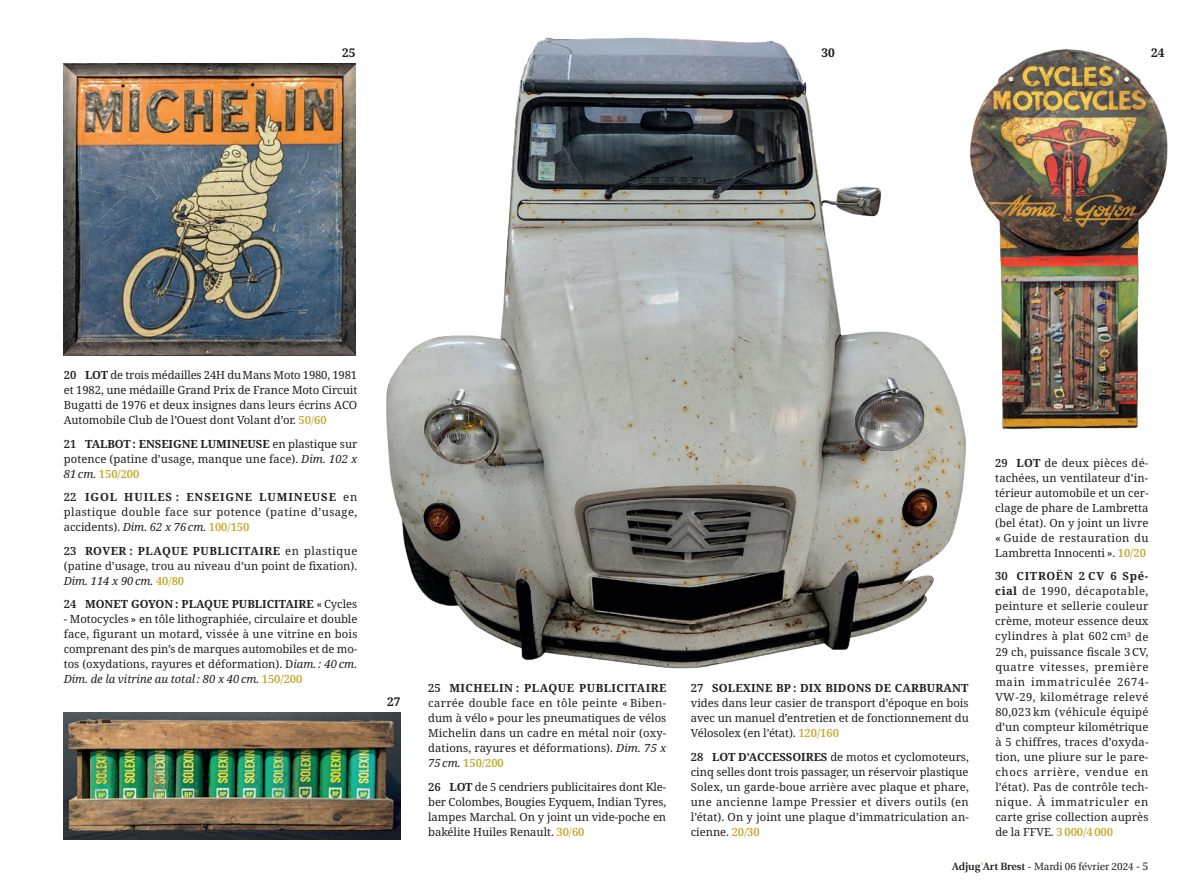
<style>
.page{position:relative;width:1191px;height:893px;background:#fff}
.page>*{position:absolute;margin:0;border:0;box-sizing:border-box;transform-origin:0 0}
.t1{font:700 12px "Noto Serif";color:#231f20}
.t2{font:11.25px/15px "Noto Serif";color:#231f20;text-align:justify}
.t3{font:700 11.25px "Noto Serif";color:#231f20}
.t4{font:10.5px "Utopia";color:#231f20}
.s1{font-weight:600}
.s2{font-weight:700}
.s3{font-weight:600;color:#c6a82e}
.s4{font-weight:500;color:#c6a82e}
.s5{font-style:italic}
.s6{font-weight:400}
.s7{font-family:"Noto Serif"}
</style>
<div class="page">
<img style="left:1104px;top:56px;width:64px;height:373px">
<img style="left:64px;top:64px;width:239px;height:292px">
<img style="left:64px;top:712px;width:336px;height:128px">
<img style="left:303px;top:37px;width:801px;height:632px">
<p class="t1" style="left:342px;top:44px;width:15px">25</p>
<p class="t1" style="left:821px;top:44px;width:15px">30</p>
<p class="t1" style="left:1151px;top:44px;width:15px">24</p>
<p class="t2" style="left:64px;top:368px;width:295px"><span class="s1">20</span> <span class="s2">LOT</span> de trois médailles 24H du Mans Moto 1980, 1981 et 1982, une médaille Grand Prix de France Moto Circuit Bugatti de 1976 et deux insignes dans leurs écrins ACO Automobile Club de l’Ouest dont Volant d’or. <span class="s3">50</span><span class="s4">/</span><span class="s3">60</span></p>
<p class="t2" style="left:64px;top:436px;width:295px"><span class="s1">21</span> <span class="s2">TALBOT : ENSEIGNE LUMINEUSE</span> en plastique sur potence (patine d’usage, manque une face). <span class="s5">Dim. 102 x 81 cm.</span> <span class="s3">150</span><span class="s4">/</span><span class="s3">200</span></p>
<p class="t2" style="left:64px;top:490px;width:295px"><span class="s1">22</span> <span class="s2">IGOL HUILES : ENSEIGNE LUMINEUSE</span> en plastique double face sur potence (patine d’usage, accidents). <span class="s5">Dim. 62 x 76 cm.</span> <span class="s3">100</span><span class="s4">/</span><span class="s3">150</span></p>
<p class="t2" style="left:64px;top:543px;width:295px"><span class="s1">23</span> <span class="s2">ROVER : PLAQUE PUBLICITAIRE</span> en plastique (patine d’usage, trou au niveau d’un point de fixation).<br><span class="s5">Dim. 114 x 90 cm.</span> <span class="s3">40</span><span class="s4">/</span><span class="s3">80</span></p>
<p class="t3" style="left:64px;top:596px;width:295px"><span class="s1">24</span> MONET GOYON : PLAQUE PUBLICITAIRE <span class="s6">« Cycles</span></p>
<p class="t2" style="left:64px;top:612px;width:295px">- Motocycles » en tôle lithographiée, circulaire et double face, figurant un motard, vissée à une vitrine en bois comprenant des pin’s de marques automobiles et de mo&shy;tos (oxydations, rayures et déformation). D<span class="s5">iam. : 40 cm.<br>Dim. de la vitrine au total : 80 x 40 cm.</span> <span class="s3">150</span><span class="s4">/</span><span class="s3">200</span></p>
<p class="t1" style="left:387px;top:693px;width:15px">27</p>
<p class="t2" style="left:428px;top:681px;width:240px"><span class="s1">25</span> <span class="s2">MICHELIN : PLAQUE PUBLICITAIRE </span>carrée double face en tôle peinte « Biben&shy;dum à vélo » pour les pneumatiques de vélos Michelin dans un cadre en métal noir (oxy&shy;dations, rayures et déformations). <span class="s5">Dim. 75 x 75 cm.</span> <span class="s3">150</span><span class="s4">/</span><span class="s3">200</span></p>
<p class="t2" style="left:428px;top:780px;width:240px"><span class="s1">26</span> <span class="s2">LOT</span> de 5 cendriers publicitaires dont Kle&shy;ber Colombes, Bougies Eyquem, Indian Tyres, lampes Marchal. On y joint un vide-poche en bakélite Huiles Renault. <span class="s3">30</span><span class="s4">/</span><span class="s3">60</span></p>
<p class="t2" style="left:691px;top:681px;width:279px"><span class="s1">27</span> <span class="s2">SOLEXINE BP : DIX BIDONS DE CARBURANT </span>vides dans leur casier de transport d’époque en bois avec un manuel d’entretien et de fonctionnement du Vélosolex (en l’état). <span class="s3">120</span><span class="s4">/</span><span class="s3">160</span></p>
<p class="t2" style="left:691px;top:750px;width:279px"><span class="s1">28</span> <span class="s2">LOT D’ACCESSOIRES</span> de motos et cyclomoteurs, cinq selles dont trois passager, un réservoir plastique Solex, un garde-boue arrière avec plaque et phare, une ancienne lampe Pressier et divers outils (en l’état). On y joint une plaque d’immatriculation an&shy;cienne. <span class="s3">20</span><span class="s4">/</span><span class="s3">30</span></p>
<p class="t2" style="left:995px;top:456px;width:155px"><span class="s1">29</span> <span class="s2">LOT</span> de deux pièces dé&shy;tachées, un ventilateur d’in&shy;térieur automobile et un cer&shy;clage de phare de Lambretta (bel état). On y joint un livre « Guide de restauration du Lambretta Innocenti ». <span class="s3">10</span><span class="s4">/</span><span class="s3">20</span></p>
<p class="t2" style="left:995px;top:569px;width:155px"><span class="s1">30</span> <span class="s2">CITROËN 2 CV 6 Spé&shy;cial</span> de 1990, décapotable, peinture et sellerie couleur crème, moteur essence deux cylindres à plat 602 cm<sup>3</sup> de 29 ch, puissance fiscale 3 CV, quatre vitesses, première main immatriculée 2674- VW-29, kilométrage relevé 80,023 km (véhicule équipé d’un compteur kilométrique à 5 chiffres, traces d’oxyda&shy;tion, une pliure sur le pare&shy;chocs arrière, vendue en l’état). Pas de contrôle tech&shy;nique. À immatriculer en carte grise collection auprès de la FFVE. <span class="s3">3 000</span><span class="s4">/</span><span class="s3">4 000</span></p>
<p class="t4" style="left:952px;top:861px;width:198px"><span class="s1">Adjug</span><span class="s3">’</span><span class="s1">Art Brest</span> - Mardi 06 février 2024 <span class="s7">- 5</span></p>
</div>
